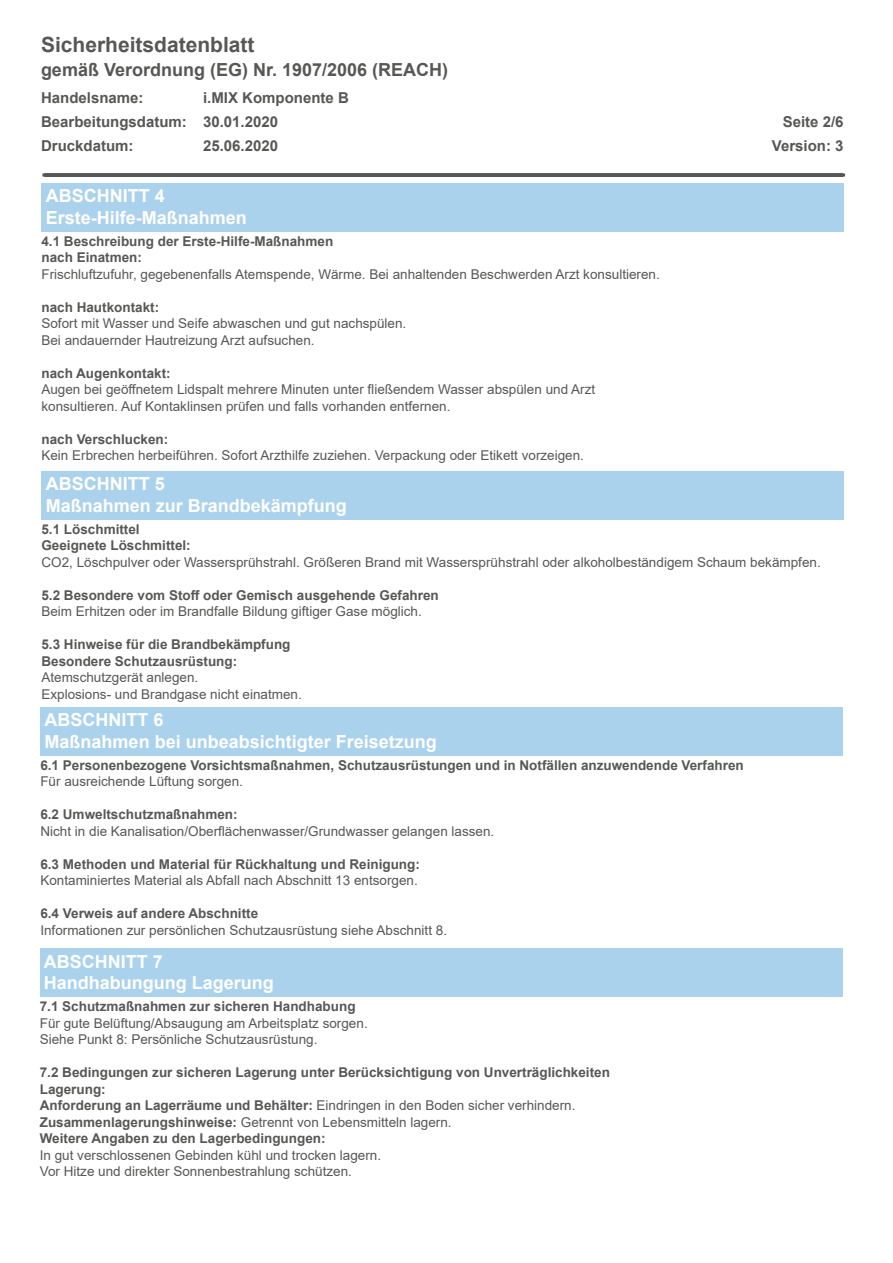
<style>
.page{position:relative;width:893px;height:1263px;background:#fff}
.page>*{position:absolute;margin:0;border:0;box-sizing:border-box;transform-origin:0 0}
.t1{font:700 21px "Arial";color:#575756}
.t2{font:700 18px "Arial";color:#fff}
.t3{font:700 18px "Arial";color:#575756}
.t4{font:700 15px "Arial";color:#575756}
.t5{font:13.5px "Arial";color:#575756}
.t6{font:700 13.5px "Arial";color:#575756}
.s1{font-weight:700}
</style>
<div class="page">
<div style="left:41px;top:183px;width:803px;height:49px;background:#aad2ed"></div>
<div style="left:41px;top:471px;width:803px;height:49px;background:#aad2ed"></div>
<hr style="left:44px;top:173px;width:800px;height:4px;background:#575756">
<div style="left:40px;top:707px;width:803px;height:49px;background:#aad2ed"></div>
<div style="left:40px;top:948px;width:802px;height:49px;background:#aad2ed"></div>
<p class="t1" style="left:41px;top:30px;width:215px">Sicherheitsdatenblatt</p>
<p class="t3" style="left:41px;top:57px;width:409px">gemäß Verordnung (EG) Nr. 1907/2006 (REACH)</p>
<p class="t4" style="left:41px;top:87px;width:104px">Handelsname:</p>
<p class="t4" style="left:203px;top:87px;width:147px">i.MIX Komponente B</p>
<p class="t4" style="left:41px;top:111px;width:239px">Bearbeitungsdatum: 30.01.2020</p>
<p class="t4" style="left:783px;top:111px;width:62px">Seite 2/6</p>
<p class="t4" style="left:41px;top:135px;width:94px">Druckdatum:</p>
<p class="t4" style="left:203px;top:135px;width:77px">25.06.2020</p>
<p class="t4" style="left:772px;top:135px;width:73px">Version: 3</p>
<p class="t2" style="left:46px;top:183px;width:120px">ABSCHNITT 4</p>
<p class="t2" style="left:46px;top:205px;width:203px">Erste-Hilfe-Maßnahmen</p>
<p class="t6" style="left:41px;top:232px;width:293px">4.1 Beschreibung der Erste-Hilfe-Maßnahmen</p>
<p class="t6" style="left:41px;top:248px;width:102px">nach Einatmen:</p>
<p class="t5" style="left:41px;top:265px;width:620px">Frischluftzufuhr, gegebenenfalls Atemspende, Wärme. Bei anhaltenden Beschwerden Arzt konsultieren.</p>
<p class="t6" style="left:41px;top:298px;width:119px">nach Hautkontakt:</p>
<p class="t5" style="left:41px;top:314px;width:366px">Sofort mit Wasser und Seife abwaschen und gut nachspülen.</p>
<p class="t5" style="left:41px;top:331px;width:275px">Bei andauernder Hautreizung Arzt aufsuchen.</p>
<p class="t6" style="left:41px;top:364px;width:131px">nach Augenkontakt:</p>
<p class="t5" style="left:41px;top:380px;width:555px">Augen bei geöffnetem Lidspalt mehrere Minuten unter fließendem Wasser abspülen und Arzt</p>
<p class="t5" style="left:41px;top:397px;width:410px">konsultieren. Auf Kontaklinsen prüfen und falls vorhanden entfernen.</p>
<p class="t6" style="left:41px;top:430px;width:128px">nach Verschlucken:</p>
<p class="t5" style="left:41px;top:446px;width:544px">Kein Erbrechen herbeiführen. Sofort Arzthilfe zuziehen. Verpackung oder Etikett vorzeigen.</p>
<p class="t2" style="left:46px;top:471px;width:120px">ABSCHNITT 5</p>
<p class="t2" style="left:46px;top:493px;width:303px">Maßnahmen zur Brandbekämpfung</p>
<p class="t6" style="left:41px;top:520px;width:100px">5.1 Löschmittel</p>
<p class="t6" style="left:41px;top:536px;width:151px">Geeignete Löschmittel:</p>
<p class="t5" style="left:41px;top:553px;width:781px">CO2, Löschpulver oder Wassersprühstrahl. Größeren Brand mit Wassersprühstrahl oder alkoholbeständigem Schaum bekämpfen.</p>
<p class="t6" style="left:41px;top:586px;width:399px">5.2 Besondere vom Stoff oder Gemisch ausgehende Gefahren</p>
<p class="t5" style="left:41px;top:602px;width:382px">Beim Erhitzen oder im Brandfalle Bildung giftiger Gase möglich.</p>
<p class="t6" style="left:41px;top:635px;width:251px">5.3 Hinweise für die Brandbekämpfung</p>
<p class="t6" style="left:41px;top:652px;width:197px">Besondere Schutzausrüstung:</p>
<p class="t5" style="left:41px;top:668px;width:158px">Atemschutzgerät anlegen.</p>
<p class="t5" style="left:41px;top:685px;width:262px">Explosions- und Brandgase nicht einatmen.</p>
<p class="t2" style="left:45px;top:707px;width:120px">ABSCHNITT 6</p>
<p class="t2" style="left:45px;top:729px;width:394px">Maßnahmen bei unbeabsichtigter Freisetzung</p>
<p class="t6" style="left:40px;top:755px;width:705px">6.1 Personenbezogene Vorsichtsmaßnahmen, Schutzausrüstungen und in Notfällen anzuwendende Verfahren</p>
<p class="t5" style="left:40px;top:772px;width:204px">Für ausreichende Lüftung sorgen.</p>
<p class="t6" style="left:40px;top:805px;width:199px">6.2 Umweltschutzmaßnahmen:</p>
<p class="t5" style="left:40px;top:822px;width:455px">Nicht in die Kanalisation/Oberflächenwasser/Grundwasser gelangen lassen.</p>
<p class="t6" style="left:40px;top:854px;width:381px">6.3 Methoden und Material für Rückhaltung und Reinigung:</p>
<p class="t5" style="left:40px;top:871px;width:379px">Kontaminiertes Material als Abfall nach Abschnitt 13 entsorgen.</p>
<p class="t6" style="left:40px;top:904px;width:219px">6.4 Verweis auf andere Abschnitte</p>
<p class="t5" style="left:40px;top:921px;width:408px">Informationen zur persönlichen Schutzausrüstung siehe Abschnitt 8.</p>
<p class="t2" style="left:44px;top:949px;width:120px">ABSCHNITT 7</p>
<p class="t2" style="left:44px;top:970px;width:232px">Handhabungung Lagerung</p>
<p class="t6" style="left:40px;top:997px;width:317px">7.1 Schutzmaßnahmen zur sicheren Handhabung</p>
<p class="t5" style="left:40px;top:1014px;width:329px">Für gute Belüftung/Absaugung am Arbeitsplatz sorgen.</p>
<p class="t5" style="left:40px;top:1030px;width:279px">Siehe Punkt 8: Persönliche Schutzausrüstung.</p>
<p class="t6" style="left:40px;top:1063px;width:572px">7.2 Bedingungen zur sicheren Lagerung unter Berücksichtigung von Unverträglichkeiten</p>
<p class="t6" style="left:40px;top:1079px;width:68px">Lagerung:</p>
<p class="t5" style="left:40px;top:1096px;width:537px"><span class="s1">Anforderung an Lagerräume und Behälter:</span> Eindringen in den Boden sicher verhindern.</p>
<p class="t5" style="left:40px;top:1113px;width:413px"><span class="s1">Zusammenlagerungshinweise:</span> Getrennt von Lebensmitteln lagern.</p>
<p class="t6" style="left:40px;top:1129px;width:287px">Weitere Angaben zu den Lagerbedingungen:</p>
<p class="t5" style="left:40px;top:1146px;width:343px">In gut verschlossenen Gebinden kühl und trocken lagern.</p>
<p class="t5" style="left:40px;top:1162px;width:314px">Vor Hitze und direkter Sonnenbestrahlung schützen.</p>
</div>
